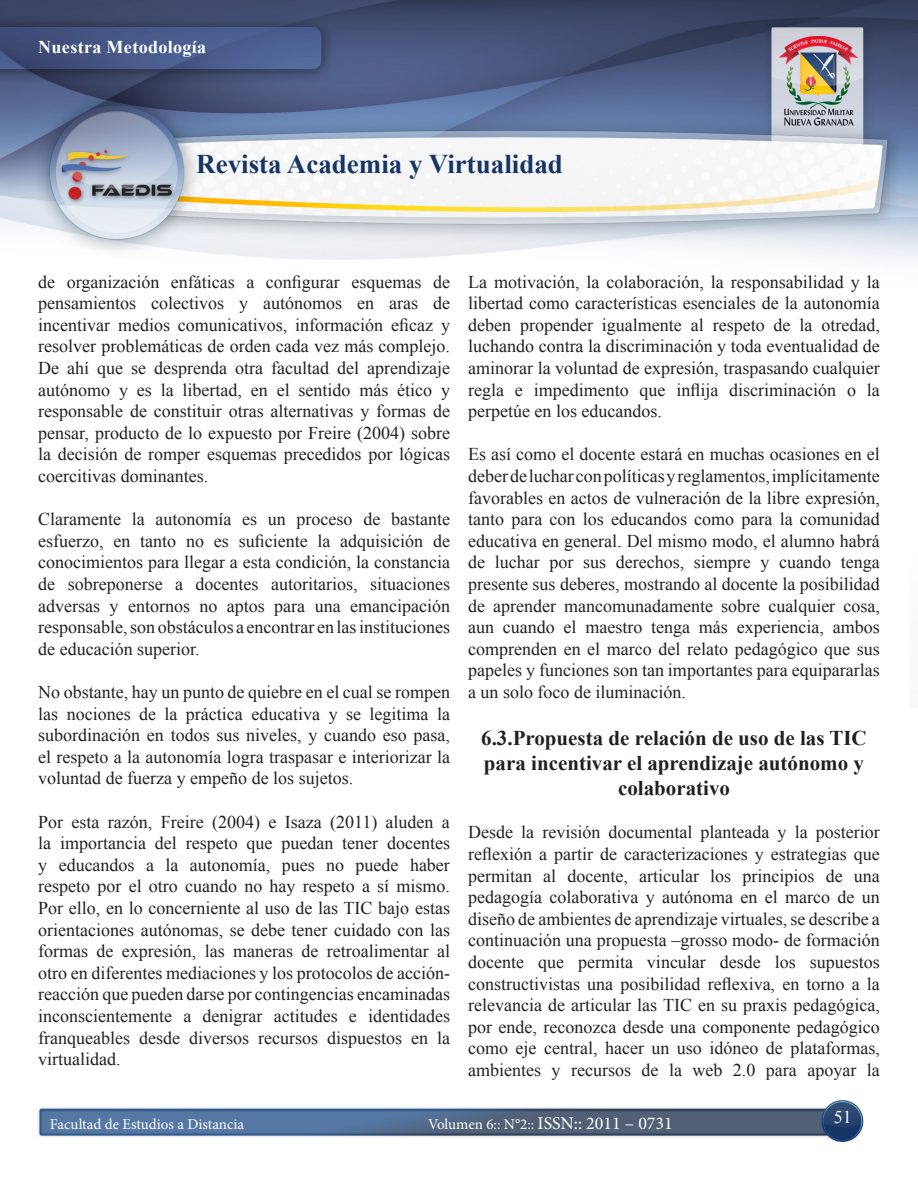
<style>
.page{position:relative;width:918px;height:1188px;background:#fff}
.page>*{position:absolute;margin:0;border:0;box-sizing:border-box;transform-origin:0 0}
.t1{font:700 27px "Times New Roman";color:#163564}
.Subtitulo{font:700 21px/25.2px "Times New Roman";color:#231f20;text-align:center}
.Contenidos_Españo{font:18px/21.6px "Times New Roman";color:#231f20;text-align:justify}
.t2{font:700 18px "Times New Roman";letter-spacing:.02em;color:#fff}
.t3{font:18px "Times New Roman";color:#fff}
.t4{font:15px "Minion Pro";color:#fff}
.s1{font-size:18px}
</style>
<div class="page">
<img style="left:0;top:0;width:918px;height:1142px">
<p class="t2" style="left:38px;top:34px;width:169px">Nuestra Metodología</p>
<h1 class="t1" style="left:196px;top:146px;width:368px">Revista Academia y Virtualidad</h1>
<p class="Contenidos_Españo" style="left:38px;top:270px;width:413px">de organización enfáticas a configurar esquemas de pensamientos colectivos y autónomos en aras de incentivar medios comunicativos, información eficaz y resolver problemáticas de orden cada vez más complejo.<br>De ahí que se desprenda otra facultad del aprendizaje autónomo y es la libertad, en el sentido más ético y responsable de constituir otras alternativas y formas de pensar, producto de lo expuesto por Freire (2004) sobre la decisión de romper esquemas precedidos por lógicas coercitivas dominantes.</p>
<p class="Contenidos_Españo" style="left:38px;top:508px;width:413px">Claramente la autonomía es un proceso de bastante esfuerzo, en tanto no es suficiente la adquisición de conocimientos para llegar a esta condición, la constancia de sobreponerse a docentes autoritarios, situaciones adversas y entornos no aptos para una emancipación responsable, son obstáculos a encontrar en las instituciones de educación superior.</p>
<p class="Contenidos_Españo" style="left:38px;top:681px;width:413px">No obstante, hay un punto de quiebre en el cual se rompen las nociones de la práctica educativa y se legitima la subordinación en todos sus niveles, y cuando eso pasa, el respeto a la autonomía logra traspasar e interiorizar la voluntad de fuerza y empeño de los sujetos.</p>
<p class="Contenidos_Españo" style="left:38px;top:810px;width:413px">Por esta razón, Freire (2004) e Isaza (2011) aluden a la importancia del respeto que puedan tener docentes y educandos a la autonomía, pues no puede haber respeto por el otro cuando no hay respeto a sí mismo.<br>Por ello, en lo concerniente al uso de las TIC bajo estas orientaciones autónomas, se debe tener cuidado con las formas de expresión, las maneras de retroalimentar al otro en diferentes mediaciones y los protocolos de acción&shy;reacción que pueden darse por contingencias encaminadas inconscientemente a denigrar actitudes e identidades franqueables desde diversos recursos dispuestos en la virtualidad.</p>
<p class="Contenidos_Españo" style="left:468px;top:270px;width:413px">La motivación, la colaboración, la responsabilidad y la libertad como características esenciales de la autonomía deben propender igualmente al respeto de la otredad, luchando contra la discriminación y toda eventualidad de aminorar la voluntad de expresión, traspasando cualquier regla e impedimento que inflija discriminación o la perpetúe en los educandos.</p>
<p class="Contenidos_Españo" style="left:468px;top:443px;width:413px">Es así como el docente estará en muchas ocasiones en el deber de luchar con políticas y reglamentos, implícitamente favorables en actos de vulneración de la libre expresión, tanto para con los educandos como para la comunidad educativa en general. Del mismo modo, el alumno habrá de luchar por sus derechos, siempre y cuando tenga presente sus deberes, mostrando al docente la posibilidad de aprender mancomunadamente sobre cualquier cosa, aun cuando el maestro tenga más experiencia, ambos comprenden en el marco del relato pedagógico que sus papeles y funciones son tan importantes para equipararlas a un solo foco de iluminación.</p>
<p class="Subtitulo" style="left:481px;top:725px;width:387px">6.3.Propuesta de relación de uso de las TIC para incentivar el aprendizaje autónomo y colaborativo</p>
<p class="Contenidos_Españo" style="left:468px;top:821px;width:413px">Desde la revisión documental planteada y la posterior reflexión a partir de caracterizaciones y estrategias que permitan al docente, articular los principios de una pedagogía colaborativa y autónoma en el marco de un diseño de ambientes de aprendizaje virtuales, se describe a continuación una propuesta –grosso modo- de formación docente que permita vincular desde los supuestos constructivistas una posibilidad reflexiva, en torno a la relevancia de articular las TIC en su praxis pedagógica, por ende, reconozca desde una componente pedagógico como eje central, hacer un uso idóneo de plataformas, ambientes y recursos de la web 2.0 para apoyar la</p>
<p class="t4" style="left:50px;top:1114px;width:196px">Facultad de Estudios a Distancia</p>
<p class="t4" style="left:428px;top:1114px;width:246px">Volumen 6:: N°2:: <span class="s1">ISSN:: 2011 – 0731</span></p>
<p class="t3" style="left:834px;top:1105px;width:19px">51</p>
</div>
